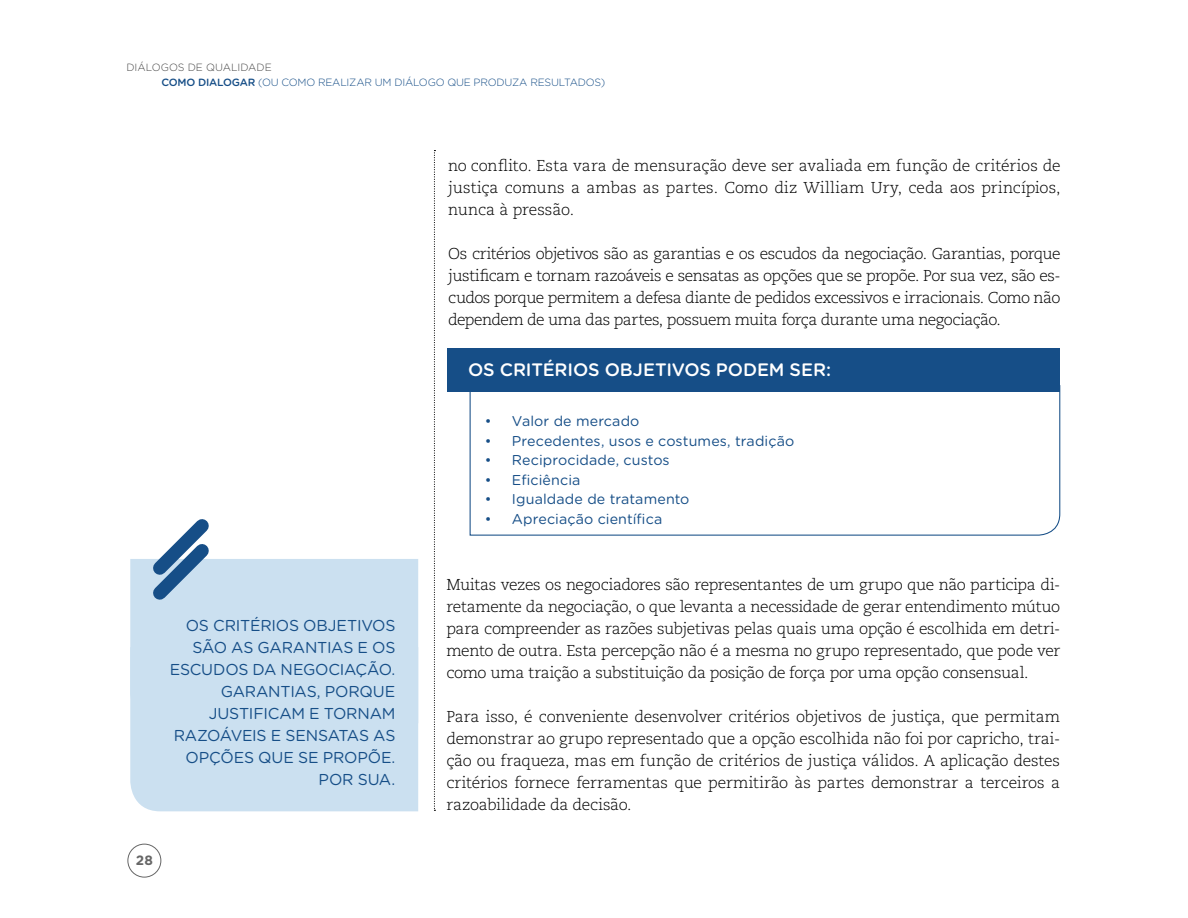
<style>
.page{position:relative;width:1188px;height:918px;background:#fff}
.page>*{position:absolute;margin:0;border:0;box-sizing:border-box;transform-origin:0 0}
.t1{font:500 18px "Gotham Rounded";letter-spacing:-.01em;color:#fff}
.t2{font:300 15.75px/22px "Caecilia LT Std";letter-spacing:-.02em;color:#000;text-align:justify}
.t3{font:15.75px/22px "Gotham Rounded";letter-spacing:-.015em;color:#164e87;text-align:right}
.t4{font:14.25px "Gotham Rounded";letter-spacing:.005em;color:#164e87}
.t5{font:700 13.5px "Gotham Rounded";color:#666}
.t6{font:300 10.5px/15.9px "Gotham Rounded";letter-spacing:-.02em;color:#164e87}
.s1{color:#474747}
.s2{font-weight:500}
</style>
<div class="page">
<div style="left:128px;top:844px;width:33px;height:34px;border:1px solid #666;border-radius:50%"></div>
<svg style="left:434px;top:150px;width:1px;height:661px"></svg>
<svg style="left:469px;top:385px;width:592px;height:151px"></svg>
<div style="left:447px;top:348px;width:612px;height:44px;background:#164e87"></div>
<div style="left:130px;top:559px;width:288px;height:88px;background:#cbe0f0"></div>
<div style="left:130px;top:647px;width:288px;height:164px;background:#cbe0f0"></div>
<svg style="left:141px;top:519px;width:80px;height:93px"></svg>
<p class="t6" style="left:162px;top:58px;width:445px;text-indent:-35px"><span class="s1">DIÁLOGOS DE QUALIDADE<br></span><span class="s2">COMO DIALOGAR</span> (OU COMO REALIZAR UM DIÁLOGO QUE PRODUZA RESULTADOS)</p>
<p class="t2" style="left:448px;top:155px;width:614px">no conflito. Esta vara de mensuração deve ser avaliada em função de critérios de justiça comuns a ambas as partes. Como diz William Ury, ceda aos princípios, nunca à pressão.</p>
<p class="t2" style="left:448px;top:243px;width:614px">Os critérios objetivos são as garantias e os escudos da negociação. Garantias, porque justificam e tornam razoáveis e sensatas as opções que se propõe. Por sua vez, são es&shy;cudos porque permitem a defesa diante de pedidos excessivos e irracionais. Como não dependem de uma das partes, possuem muita força durante uma negociação.</p>
<p class="t1" style="left:468px;top:356px;width:364px">OS CRITÉRIOS OBJETIVOS PODEM SER:</p>
<p class="t3" style="left:170px;top:614px;width:227px">OS CRITÉRIOS OBJETIVOS<br>SÃO AS GARANTIAS E OS<br>ESCUDOS DA NEGOCIAÇÃO.<br>GARANTIAS, PORQUE<br>JUSTIFICAM E TORNAM<br>RAZOÁVEIS E SENSATAS AS<br>OPÇÕES QUE SE PROPÕE.<br>POR SUA.</p>
<p class="t5" style="left:136px;top:850px;width:19px">28</p>
<p class="t4" style="left:485px;top:412px;width:156px">• Valor de mercado</p>
<p class="t4" style="left:485px;top:431px;width:311px">• Precedentes, usos e costumes, tradição</p>
<p class="t4" style="left:485px;top:451px;width:186px">• Reciprocidade, custos</p>
<p class="t4" style="left:485px;top:470px;width:97px">• Eficiência</p>
<p class="t4" style="left:485px;top:489px;width:206px">• Igualdade de tratamento</p>
<p class="t4" style="left:485px;top:509px;width:179px">• Apreciação científica</p>
<p class="t2" style="left:446px;top:574px;width:615px">Muitas vezes os negociadores são representantes de um grupo que não participa di&shy;retamente da negociação, o que levanta a necessidade de gerar entendimento mútuo para compreender as razões subjetivas pelas quais uma opção é escolhida em detri&shy;mento de outra. Esta percepção não é a mesma no grupo representado, que pode ver como uma traição a substituição da posição de força por uma opção consensual.</p>
<p class="t2" style="left:446px;top:706px;width:615px">Para isso, é conveniente desenvolver critérios objetivos de justiça, que permitam demonstrar ao grupo representado que a opção escolhida não foi por capricho, trai&shy;ção ou fraqueza, mas em função de critérios de justiça válidos. A aplicação destes critérios fornece ferramentas que permitirão às partes demonstrar a terceiros a razoabilidade da decisão.</p>
</div>
